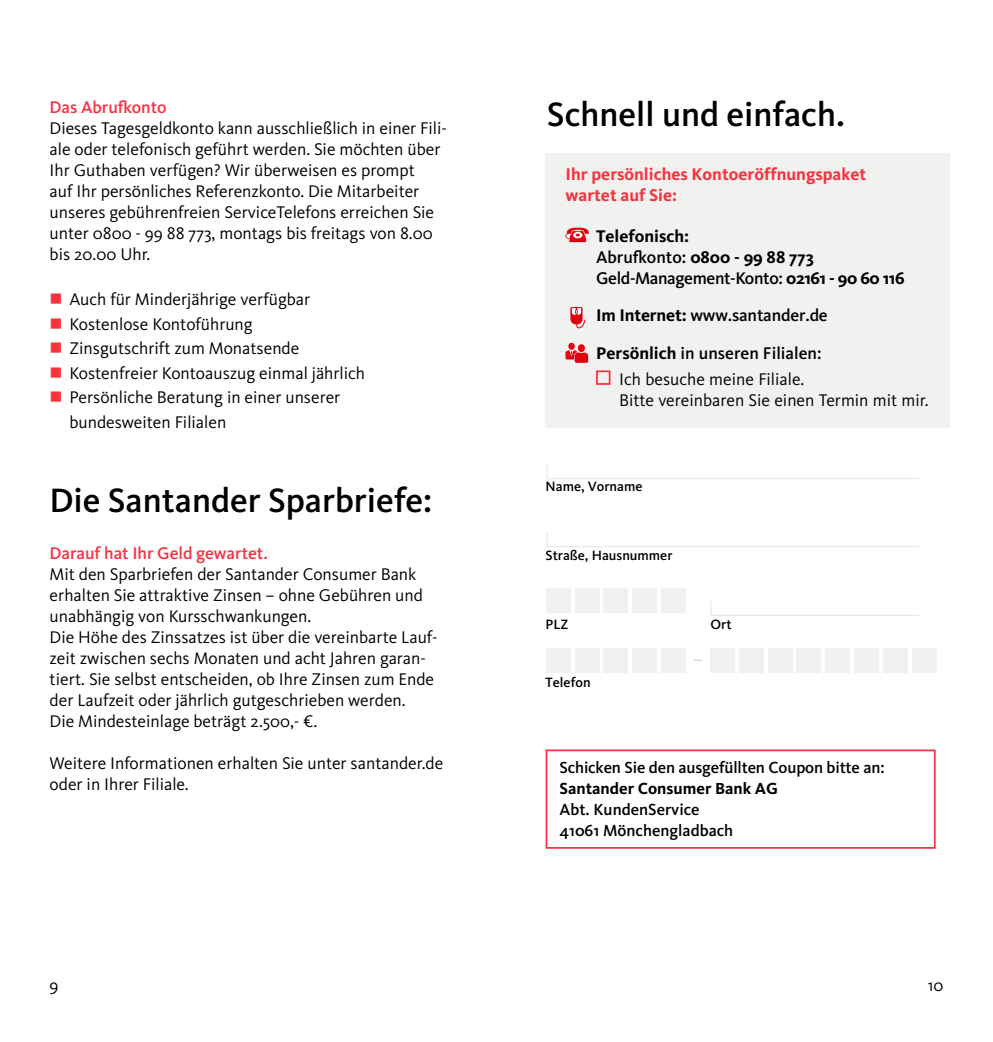
<style>
.page{position:relative;width:993px;height:1042px;background:#fff}
.page>*{position:absolute;margin:0;border:0;box-sizing:border-box;transform-origin:0 0}
.t1{font:500 35px "Kievit Pro";color:#000}
.t2{font:17.5px/21px "Kievit Pro";color:#000}
.t3{font:700 17.5px/21px "Kievit Pro";color:#000}
.t4{font:500 17.5px/37.6px "Kievit Pro";color:#000}
.t5{font:700 17.5px/21px "Kievit Pro";color:#f7323f}
.t6{font:500 17.5px "Kievit Pro";color:#f7323f}
.t7{font:500 16.62px/21px "Kievit Pro";letter-spacing:-.005em;color:#000}
.t8{font:700 16.62px "Kievit Pro";color:#000}
.t9{font:500 14px "Kievit Pro";color:#000}
.s1{color:#f7323f}
.s2{font-weight:500}
.s3{font-weight:700}
</style>
<div class="page">
<div style="left:545px;top:154px;width:404px;height:274px;background:#f1f1ef"></div>
<div style="left:545px;top:749px;width:390px;height:100px;border:2px solid #f7323f"></div>
<div style="left:546px;top:588px;width:24px;height:25px;background:#f1f1ef"></div>
<div style="left:546px;top:648px;width:24px;height:24px;background:#f1f1ef"></div>
<div style="left:710px;top:648px;width:25px;height:24px;background:#f1f1ef"></div>
<div style="left:574px;top:588px;width:25px;height:25px;background:#f1f1ef"></div>
<div style="left:574px;top:648px;width:25px;height:24px;background:#f1f1ef"></div>
<div style="left:738px;top:648px;width:25px;height:24px;background:#f1f1ef"></div>
<div style="left:603px;top:588px;width:24px;height:25px;background:#f1f1ef"></div>
<div style="left:603px;top:648px;width:24px;height:24px;background:#f1f1ef"></div>
<div style="left:767px;top:648px;width:25px;height:24px;background:#f1f1ef"></div>
<div style="left:631px;top:588px;width:25px;height:25px;background:#f1f1ef"></div>
<div style="left:631px;top:648px;width:25px;height:24px;background:#f1f1ef"></div>
<div style="left:795px;top:648px;width:25px;height:24px;background:#f1f1ef"></div>
<div style="left:660px;top:588px;width:25px;height:25px;background:#f1f1ef"></div>
<div style="left:660px;top:648px;width:25px;height:24px;background:#f1f1ef"></div>
<div style="left:824px;top:648px;width:25px;height:24px;background:#f1f1ef"></div>
<div style="left:853px;top:648px;width:25px;height:24px;background:#f1f1ef"></div>
<div style="left:882px;top:648px;width:25px;height:24px;background:#f1f1ef"></div>
<div style="left:911px;top:648px;width:25px;height:24px;background:#f1f1ef"></div>
<div style="left:596px;top:370px;width:14px;height:15px;border:2px solid #f7323f"></div>
<svg style="left:546px;top:464px;width:373px;height:15px"></svg>
<svg style="left:546px;top:532px;width:373px;height:15px"></svg>
<svg style="left:710px;top:601px;width:209px;height:15px"></svg>
<svg style="left:577px;top:344px;width:7px;height:8px"></svg>
<div style="left:568px;top:343px;width:6px;height:7px;background:#e3000f;border-radius:50%"></div>
<svg style="left:565px;top:350px;width:23px;height:13px"></svg>
<svg style="left:565px;top:228px;width:23px;height:14px"></svg>
<svg style="left:570px;top:307px;width:15px;height:21px"></svg>
<svg style="left:694px;top:659px;width:8px;height:2px"></svg>
<p class="t6" style="left:50px;top:96px;width:118px">Das Abrufkonto</p>
<p class="t2" style="left:50px;top:117px;width:398px">Dieses Tagesgeldkonto kann ausschließlich in einer Fili&shy;ale oder telefonisch geführt werden. Sie möchten über Ihr Guthaben verfügen? Wir überweisen es prompt<br>auf Ihr persönliches Referenzkonto. Die Mitarbeiter unseres gebührenfreien ServiceTelefons erreichen Sie unter 0800 - 99 88 773, montags bis freitags von 8.00 bis 20.00 Uhr.</p>
<p class="t2" style="left:50px;top:289px;width:262px"><span class="s1">■</span> Auch für Minderjährige verfügbar</p>
<p class="t2" style="left:50px;top:313px;width:204px"><span class="s1">■</span> Kostenlose Kontoführung</p>
<p class="t2" style="left:50px;top:338px;width:251px"><span class="s1">■</span> Zinsgutschrift zum Monatsende</p>
<p class="t2" style="left:50px;top:362px;width:317px"><span class="s1">■</span> Kostenfreier Kontoauszug einmal jährlich</p>
<p class="t2" style="left:69px;top:385px;width:272px;line-height:24.5px;text-indent:-20px"><span class="s1">■</span> Persönliche Beratung in einer unserer bundesweiten Filialen</p>
<h1 class="t1" style="left:50px;top:479px;width:384px">Die Santander Sparbriefe:</h1>
<p class="t6" style="left:50px;top:543px;width:220px">Darauf hat Ihr Geld gewartet.</p>
<p class="t2" style="left:50px;top:563px;width:389px">Mit den Sparbriefen der Santander Consumer Bank erhalten Sie attraktive Zinsen – ohne Gebühren und unabhängig von Kursschwankungen.<br>Die Höhe des Zinssatzes ist über die vereinbarte Lauf&shy;zeit zwischen sechs Monaten und acht Jahren garan&shy;tiert. Sie selbst entscheiden, ob Ihre Zinsen zum Ende der Laufzeit oder jährlich gutgeschrieben werden.<br>Die Mindesteinlage beträgt 2.500,- €.</p>
<p class="t2" style="left:50px;top:752px;width:395px">Weitere Informationen erhalten Sie unter santander.de oder in Ihrer Filiale.</p>
<h1 class="t1" style="left:546px;top:93px;width:299px">Schnell und einfach.</h1>
<p class="t5" style="left:565px;top:164px;width:302px">Ihr persönliches Kontoeröffnungspaket wartet auf Sie:</p>
<p class="t3" style="left:596px;top:225px;width:310px">Telefonisch:<br><span class="s2">Abrufkonto:</span> 0800 - 99 88 773<br><span class="s2">Geld-Management-Konto:</span> 02161 - 90 60 116</p>
<p class="t4" style="left:596px;top:296px;width:233px"><span class="s3">Im Internet:</span> www.santander.de<br><span class="s3">Persönlich</span> in unseren Filialen:</p>
<p class="t2" style="left:619px;top:368px;width:311px">Ich besuche meine Filiale.<br>Bitte vereinbaren Sie einen Termin mit mir.</p>
<p class="t9" style="left:545px;top:478px;width:98px">Name, Vorname</p>
<p class="t9" style="left:545px;top:546px;width:128px">Straße, Hausnummer</p>
<p class="t9" style="left:545px;top:615px;width:24px">PLZ</p>
<p class="t9" style="left:710px;top:615px;width:23px">Ort</p>
<p class="t9" style="left:545px;top:674px;width:47px">Telefon</p>
<p class="t7" style="left:559px;top:757px;width:326px">Schicken Sie den ausgefüllten Coupon bitte an:</p>
<p class="t8" style="left:559px;top:778px;width:220px">Santander Consumer Bank AG</p>
<p class="t7" style="left:559px;top:799px;width:175px">Abt. KundenService<br>41061 Mönchengladbach</p>
<p class="t2" style="left:50px;top:974px;width:10px">9</p>
<p class="t2" style="left:927px;top:974px;width:17px">10</p>
</div>
